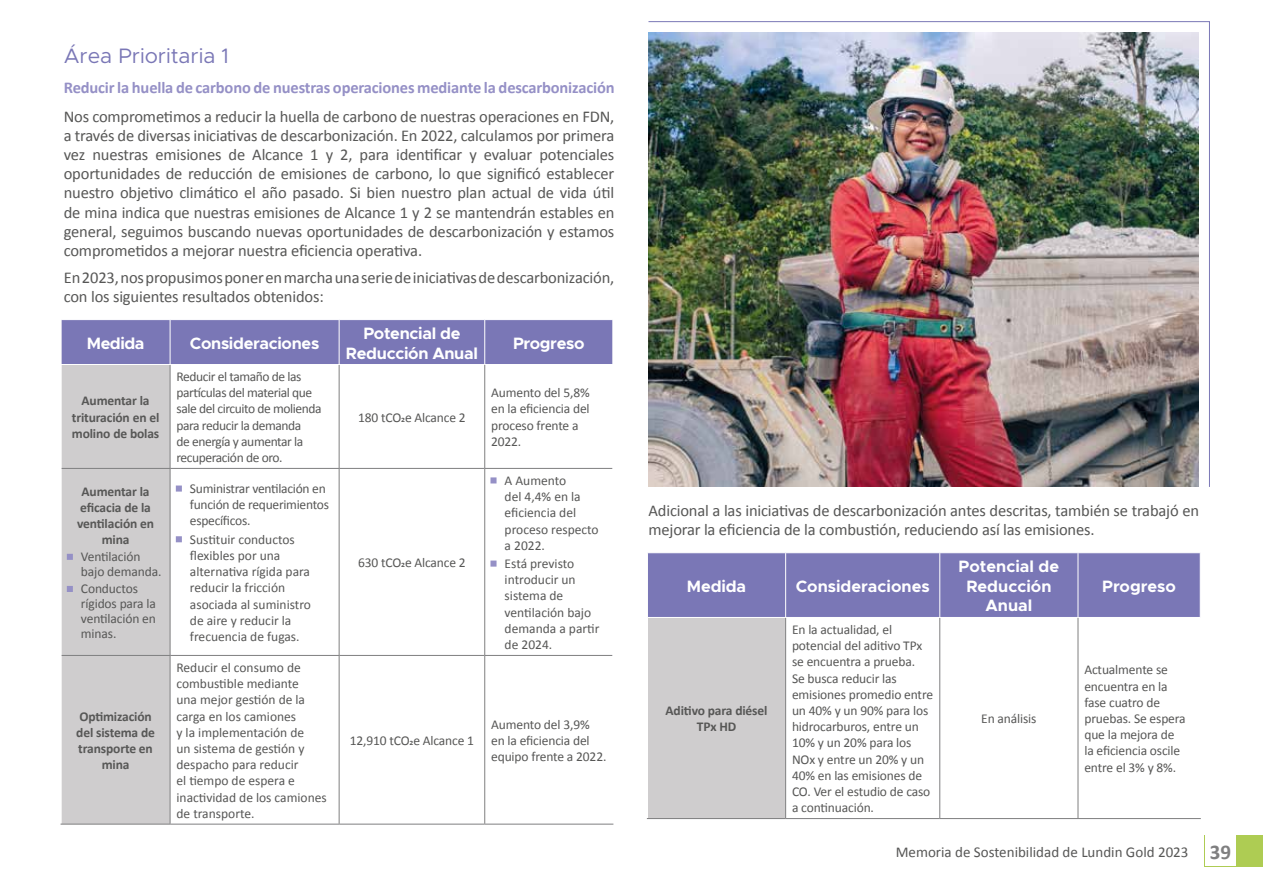
<style>
.page{position:relative;width:1263px;height:893px;background:#fff}
.page>*{position:absolute;margin:0;border:0;box-sizing:border-box;transform-origin:0 0}
.t1{font:21px "Metropolis";color:#7a77b6}
.t2{font:16.5px/19px "Calibri";letter-spacing:-.01em;color:#575756}
.t3{font:700 16.5px/19.8px "Metropolis";letter-spacing:-.015em;color:#fff;text-align:center}
.t4{font:700 16.5px "Calibri";letter-spacing:-.01em;color:#9590c6}
.t5{font:15px "Calibri";color:#575756}
.t6{font:13.5px/16.2px "Calibri";letter-spacing:-.01em;color:#575756}
.t7{font:700 13.5px/16.2px "Calibri";letter-spacing:-.01em;color:#575756;text-align:center}
.t8{font:13.5px/16.2px "Calibri";letter-spacing:-.03em;color:#575756}
.s1{color:#9590c6}
.s2{font-weight:700;font-size:21px;color:#7f7f80}
</style>
<div class="page">
<div style="left:1205px;top:835px;width:58px;height:32px;background:#aecc53"></div>
<div style="left:1205px;top:836px;width:31px;height:30px;background:#fff"></div>
<img style="left:648px;top:21px;width:562px;height:466px">
<div style="left:62px;top:320px;width:550px;height:44px;background:#7a77b6"></div>
<div style="left:62px;top:365px;width:108px;height:459px;background:#cfcdce"></div>
<svg style="left:171px;top:365px;width:441px;height:459px"></svg>
<hr style="left:170px;top:365px;width:1px;height:103px;background:#7f7f80">
<hr style="left:339px;top:365px;width:1px;height:103px;background:#7f7f80">
<hr style="left:170px;top:469px;width:1px;height:186px;background:#7f7f80">
<hr style="left:339px;top:469px;width:1px;height:186px;background:#7f7f80">
<hr style="left:170px;top:655px;width:169px;height:1px;background:#7f7f80">
<hr style="left:170px;top:656px;width:1px;height:168px;background:#7f7f80">
<hr style="left:339px;top:656px;width:1px;height:168px;background:#7f7f80">
<hr style="left:339px;top:320px;width:1px;height:44px;background:#fff">
<hr style="left:170px;top:320px;width:1px;height:44px;background:#fff">
<hr style="left:484px;top:320px;width:1px;height:44px;background:#fff">
<hr style="left:62px;top:655px;width:108px;height:1px;background:#7f7f80">
<hr style="left:339px;top:655px;width:146px;height:1px;background:#7f7f80">
<hr style="left:485px;top:655px;width:127px;height:1px;background:#7f7f80">
<hr style="left:484px;top:365px;width:1px;height:103px;background:#7f7f80">
<hr style="left:484px;top:469px;width:1px;height:186px;background:#7f7f80">
<hr style="left:484px;top:656px;width:1px;height:168px;background:#7f7f80">
<hr style="left:62px;top:468px;width:108px;height:1px;background:#7f7f80">
<hr style="left:170px;top:468px;width:169px;height:1px;background:#7f7f80">
<hr style="left:339px;top:468px;width:146px;height:1px;background:#7f7f80">
<hr style="left:485px;top:468px;width:127px;height:1px;background:#7f7f80">
<hr style="left:61px;top:824px;width:109px;height:1px;background:#7f7f80">
<hr style="left:170px;top:824px;width:169px;height:1px;background:#7f7f80">
<hr style="left:339px;top:824px;width:146px;height:1px;background:#7f7f80">
<hr style="left:485px;top:824px;width:128px;height:1px;background:#7f7f80">
<div style="left:648px;top:553px;width:552px;height:64px;background:#7a77b6"></div>
<div style="left:647px;top:617px;width:139px;height:201px;background:#cfcdce"></div>
<svg style="left:786px;top:618px;width:293px;height:200px"></svg>
<hr style="left:647px;top:618px;width:1px;height:200px;background:#fff">
<hr style="left:785px;top:618px;width:1px;height:200px;background:#7f7f80">
<hr style="left:939px;top:618px;width:1px;height:200px;background:#7f7f80">
<hr style="left:939px;top:553px;width:1px;height:64px;background:#fff">
<hr style="left:785px;top:553px;width:1px;height:64px;background:#fff">
<hr style="left:1077px;top:553px;width:1px;height:64px;background:#fff">
<hr style="left:647px;top:617px;width:139px;height:1px;background:#fff">
<hr style="left:1077px;top:618px;width:1px;height:200px;background:#7f7f80">
<hr style="left:647px;top:818px;width:139px;height:1px;background:#7f7f80">
<hr style="left:786px;top:818px;width:154px;height:1px;background:#7f7f80">
<hr style="left:940px;top:818px;width:138px;height:1px;background:#7f7f80">
<hr style="left:1078px;top:818px;width:123px;height:1px;background:#7f7f80">
<h1 class="t1" style="left:64px;top:43px;width:167px">Área Prioritaria 1</h1>
<p class="t4" style="left:64px;top:77px;width:552px">Reducir la huella de carbono de nuestras operaciones mediante la descarbonización</p>
<p class="t2" style="left:64px;top:107px;width:552px;text-align:justify">Nos comprometimos a reducir la huella de carbono de nuestras operaciones en FDN, a través de diversas iniciativas de descarbonización. En 2022, calculamos por primera vez nuestras emisiones de Alcance 1 y 2, para identificar y evaluar potenciales oportunidades de reducción de emisiones de carbono, lo que significó establecer nuestro objetivo climático el año pasado. Si bien nuestro plan actual de vida útil de mina indica que nuestras emisiones de Alcance 1 y 2 se mantendrán estables en general, seguimos buscando nuevas oportunidades de descarbonización y estamos comprometidos a mejorar nuestra eficiencia operativa.</p>
<p class="t2" style="left:64px;top:268px;width:552px">En 2023, nos propusimos poner en marcha una serie de iniciativas de descarbonización, con los siguientes resultados obtenidos:</p>
<p class="t3" style="left:87px;top:333px;width:59px">Medida</p>
<p class="t3" style="left:190px;top:333px;width:131px">Consideraciones</p>
<p class="t3" style="left:346px;top:323px;width:133px">Potencial de<br>Reducción Anual</p>
<p class="t3" style="left:513px;top:333px;width:73px">Progreso</p>
<p class="t7" style="left:72px;top:393px;width:89px">Aumentar la trituración en el molino de bolas</p>
<p class="t8" style="left:176px;top:368px;width:147px">Reducir el tamaño de las partículas del material que sale del circuito de molienda para reducir la demanda<br>de energía y aumentar la recuperación de oro.</p>
<p class="t6" style="left:491px;top:385px;width:100px">Aumento del 5,8% en la eficiencia del proceso frente a<br>2022.</p>
<p class="t6" style="left:358px;top:409px;width:109px">180 tCO2e Alcance 2</p>
<p class="t7" style="left:77px;top:483px;width:78px">Aumentar la eficacia de la ventilación en mina</p>
<p class="t6" style="left:81px;top:549px;width:80px;line-height:15px;text-indent:-14px"><span class="s1">▪</span> Ventilación bajo demanda.</p>
<p class="t6" style="left:81px;top:581px;width:76px;line-height:15px;text-indent:-14px"><span class="s1">▪</span> Conductos rígidos para la ventilación en minas.</p>
<p class="t7" style="left:76px;top:708px;width:80px">Optimización del sistema de transporte en mina</p>
<p class="t6" style="left:190px;top:480px;width:141px;text-indent:-14px"><span class="s1">▪</span> Suministrar ventilación en función de requerimientos específicos.</p>
<p class="t6" style="left:190px;top:531px;width:123px;text-indent:-14px"><span class="s1">▪</span> Sustituir conductos flexibles por una alternativa rígida para reducir la fricción asociada al suministro de aire y reducir la frecuencia de fugas.</p>
<p class="t6" style="left:176px;top:659px;width:152px">Reducir el consumo de combustible mediante<br>una mejor gestión de la carga en los camiones<br>y la implementación de<br>un sistema de gestión y despacho para reducir<br>el tiempo de espera e inactividad de los camiones de transporte.</p>
<p class="t6" style="left:358px;top:554px;width:109px">630 tCO2e Alcance 2</p>
<p class="t6" style="left:505px;top:472px;width:96px;text-indent:-14px"><span class="s1">▪</span> A Aumento<br>del 4,4% en la eficiencia del proceso respecto a 2022.</p>
<p class="t6" style="left:505px;top:555px;width:96px;text-indent:-14px"><span class="s1">▪</span> Está previsto introducir un sistema de ventilación bajo demanda a partir de 2024.</p>
<p class="t6" style="left:350px;top:732px;width:126px">12,910 tCO2e Alcance 1</p>
<p class="t6" style="left:491px;top:716px;width:115px">Aumento del 3,9% en la eficiencia del equipo frente a 2022.</p>
<p class="t2" style="left:648px;top:501px;width:552px">Adicional a las iniciativas de descarbonización antes descritas, también se trabajó en mejorar la eficiencia de la combustión, reduciendo así las emisiones.</p>
<p class="t3" style="left:687px;top:576px;width:61px">Medida</p>
<p class="t3" style="left:796px;top:576px;width:136px">Consideraciones</p>
<p class="t7" style="left:666px;top:702px;width:103px">Aditivo para diésel<br>TPx HD</p>
<p class="t6" style="left:792px;top:621px;width:143px">En la actualidad, el potencial del aditivo TPx se encuentra a prueba.<br>Se busca reducir las emisiones promedio entre un 40% y un 90% para los hidrocarburos, entre un<br>10% y un 20% para los<br>NOx y entre un 20% y un<br>40% en las emisiones de<br>CO. Ver el estudio de caso a continuación.</p>
<p class="t3" style="left:958px;top:556px;width:102px">Potencial de<br>Reducción<br>Anual</p>
<p class="t6" style="left:981px;top:710px;width:57px">En análisis</p>
<p class="t3" style="left:1102px;top:576px;width:75px">Progreso</p>
<p class="t6" style="left:1084px;top:662px;width:103px">Actualmente se encuentra en la fase cuatro de pruebas. Se espera que la mejora de la eficiencia oscile entre el 3% y 8%.</p>
<p class="t5" style="left:896px;top:842px;width:337px">Memoria de Sostenibilidad de Lundin Gold 2023 <span class="s2">39</span></p>
</div>
